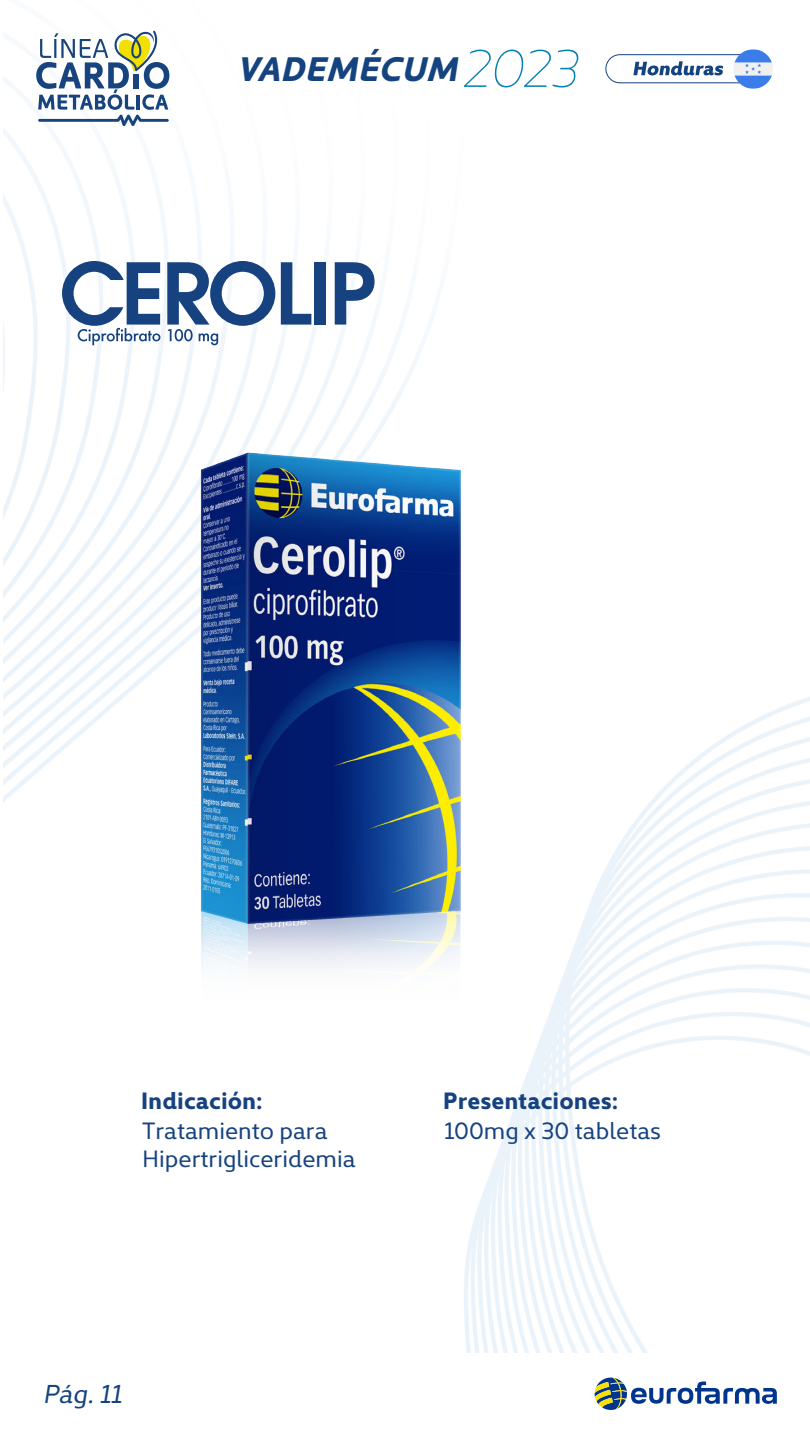
<style>
.page{position:relative;width:810px;height:1440px;background:#fff}
.page>*{position:absolute;margin:0;border:0;box-sizing:border-box;transform-origin:0 0}
.t1{font:italic 700 34.42px "Kyrial Display Pro";color:#144380}
.t2{font:italic 26.25px "Kyrial Display Pro";color:#144380}
.t3{font:23.92px/28.7px "Kyrial Display Pro";color:#164280}
.t4{font:700 23.92px "Kyrial Display Pro";color:#164280}
.s1{font-family:"Kyrial Pro Display";font-weight:200;font-size:53.25px;color:#0080b0}
</style>
<div class="page">
<img style="left:4px;top:54px;width:806px;height:1299px">
<svg style="left:595px;top:1377px;width:182px;height:33px"></svg>
<svg style="left:62px;top:261px;width:98px;height:84px"></svg>
<svg style="left:167px;top:261px;width:108px;height:84px"></svg>
<svg style="left:281px;top:262px;width:30px;height:63px"></svg>
<div style="left:315px;top:262px;width:11px;height:63px;background:#164280"></div>
<svg style="left:335px;top:262px;width:40px;height:63px"></svg>
<img style="left:3px;top:371px;width:800px;height:725px">
<svg style="left:633px;top:61px;width:90px;height:15px"></svg>
<div style="left:606px;top:54px;width:160px;height:29px;border:1px solid #144380;border-radius:14px"></div>
<svg style="left:733px;top:49px;width:40px;height:40px"></svg>
<svg style="left:36px;top:30px;width:133px;height:96px"></svg>
<h1 class="t1" style="left:236px;top:44px;width:342px">VADEMÉCUM<span class="s1">2023</span></h1>
<p class="t4" style="left:141px;top:1083px;width:123px">Indicación:</p>
<p class="t3" style="left:142px;top:1115px;width:215px">Tratamiento para<br>Hipertrigliceridemia</p>
<p class="t2" style="left:43px;top:1376px;width:81px">Pág. 11</p>
<p class="t4" style="left:443px;top:1084px;width:177px">Presentaciones:</p>
<p class="t3" style="left:444px;top:1115px;width:218px">100mg x 30 tabletas</p>
</div>
